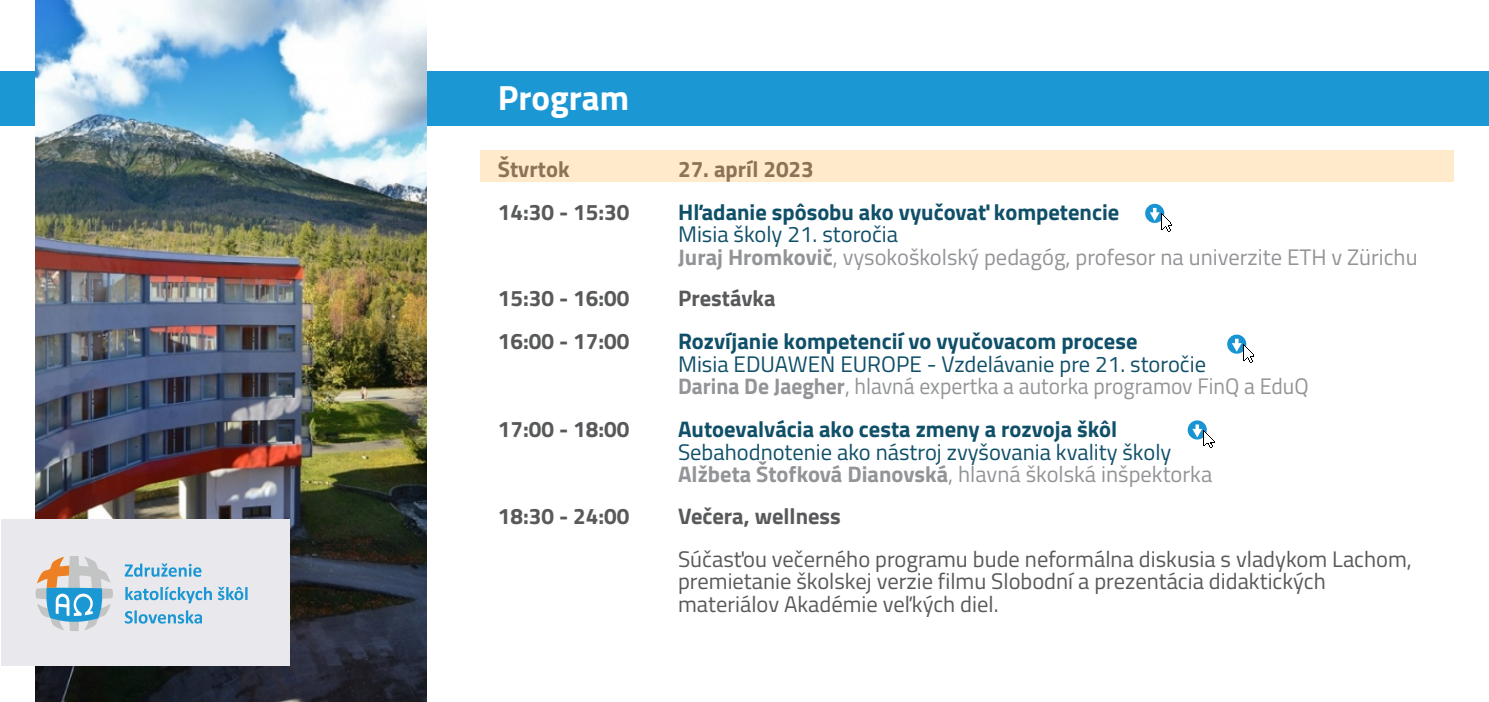
<style>
.page{position:relative;width:1489px;height:702px;background:#fff}
.page>*{position:absolute;margin:0;border:0;box-sizing:border-box;transform-origin:0 0}
.t1{font:700 35px "Titillium Web";color:#fff}
.t2{font:22.5px/22.5px "Titillium Web";color:#0f4f68}
.t3{font:22.5px/22.5px "Titillium Web";color:#58595b}
.t4{font:700 22.5px "Titillium Web";color:#0f4f68}
.t5{font:22.5px/22.5px "Titillium Web";color:#929497}
.t6{font:700 22.5px "Titillium Web";color:#58595b}
.t7{font:700 22.5px "Titillium Web";color:#8b7357}
.s1{color:#0f4f68}
.s2{font-weight:700}
.s3{font-weight:700;color:#929497}
.s4{color:#929497}
</style>
<div class="page">
<div style="left:480px;top:151px;width:973px;height:31px;background:#ffebcb"></div>
<div style="left:0;top:71px;width:1488px;height:54px;background:#1b97d4"></div>
<img style="left:35px;top:0;width:392px;height:702px">
<div style="left:1px;top:519px;width:288px;height:146px;background:#e9e9ed"></div>
<svg style="left:125px;top:563px;width:76px;height:13px"></svg>
<svg style="left:125px;top:587px;width:87px;height:16px"></svg>
<svg style="left:218px;top:587px;width:29px;height:13px"></svg>
<svg style="left:125px;top:610px;width:77px;height:13px"></svg>
<svg style="left:37px;top:556px;width:76px;height:73px"></svg>
<svg style="left:1145px;top:204px;width:19px;height:19px"></svg>
<svg style="left:1149px;top:208px;width:23px;height:24px"></svg>
<svg style="left:1227px;top:334px;width:19px;height:20px"></svg>
<svg style="left:1231px;top:338px;width:23px;height:24px"></svg>
<svg style="left:1187px;top:420px;width:19px;height:19px"></svg>
<svg style="left:1192px;top:424px;width:22px;height:24px"></svg>
<h1 class="t1" style="left:498px;top:71px;width:133px">Program</h1>
<p class="t7" style="left:498px;top:151px;width:73px">Štvrtok</p>
<p class="t7" style="left:678px;top:151px;width:137px">27. apríl 2023</p>
<p class="t6" style="left:498px;top:195px;width:133px">14:30 - 15:30</p>
<p class="t4" style="left:678px;top:195px;width:443px">Hľadanie spôsobu ako vyučovať kompetencie</p>
<p class="t5" style="left:678px;top:222px;width:741px"><span class="s1">Misia školy 21. storočia<br></span><span class="s2">Juraj Hromkovič</span>, vysokoškolský pedagóg, profesor na univerzite ETH v Zürichu</p>
<p class="t6" style="left:498px;top:281px;width:133px">15:30 - 16:00</p>
<p class="t6" style="left:678px;top:281px;width:99px">Prestávka</p>
<p class="t6" style="left:498px;top:324px;width:133px">16:00 - 17:00</p>
<p class="t4" style="left:678px;top:324px;width:461px">Rozvíjanie kompetencií vo vyučovacom procese</p>
<p class="t2" style="left:678px;top:351px;width:632px">Misia EDUAWEN EUROPE - Vzdelávanie pre 21. storočie<br><span class="s3">Darina De Jaegher</span><span class="s4">, hlavná expertka a autorka programov FinQ a EduQ</span></p>
<p class="t6" style="left:498px;top:412px;width:133px">17:00 - 18:00</p>
<p class="t4" style="left:678px;top:412px;width:440px">Autoevalvácia ako cesta zmeny a rozvoja škôl</p>
<p class="t2" style="left:678px;top:439px;width:535px">Sebahodnotenie ako nástroj zvyšovania kvality školy<br><span class="s3">Alžbeta Štofková Dianovská</span><span class="s4">, hlavná školská inšpektorka</span></p>
<p class="t6" style="left:498px;top:498px;width:133px">18:30 - 24:00</p>
<p class="t6" style="left:678px;top:498px;width:164px">Večera, wellness</p>
<p class="t3" style="left:678px;top:546px;width:735px">Súčasťou večerného programu bude neformálna diskusia s vladykom Lachom, premietanie školskej verzie filmu Slobodní a prezentácia didaktických materiálov Akadémie veľkých diel.</p>
</div>
